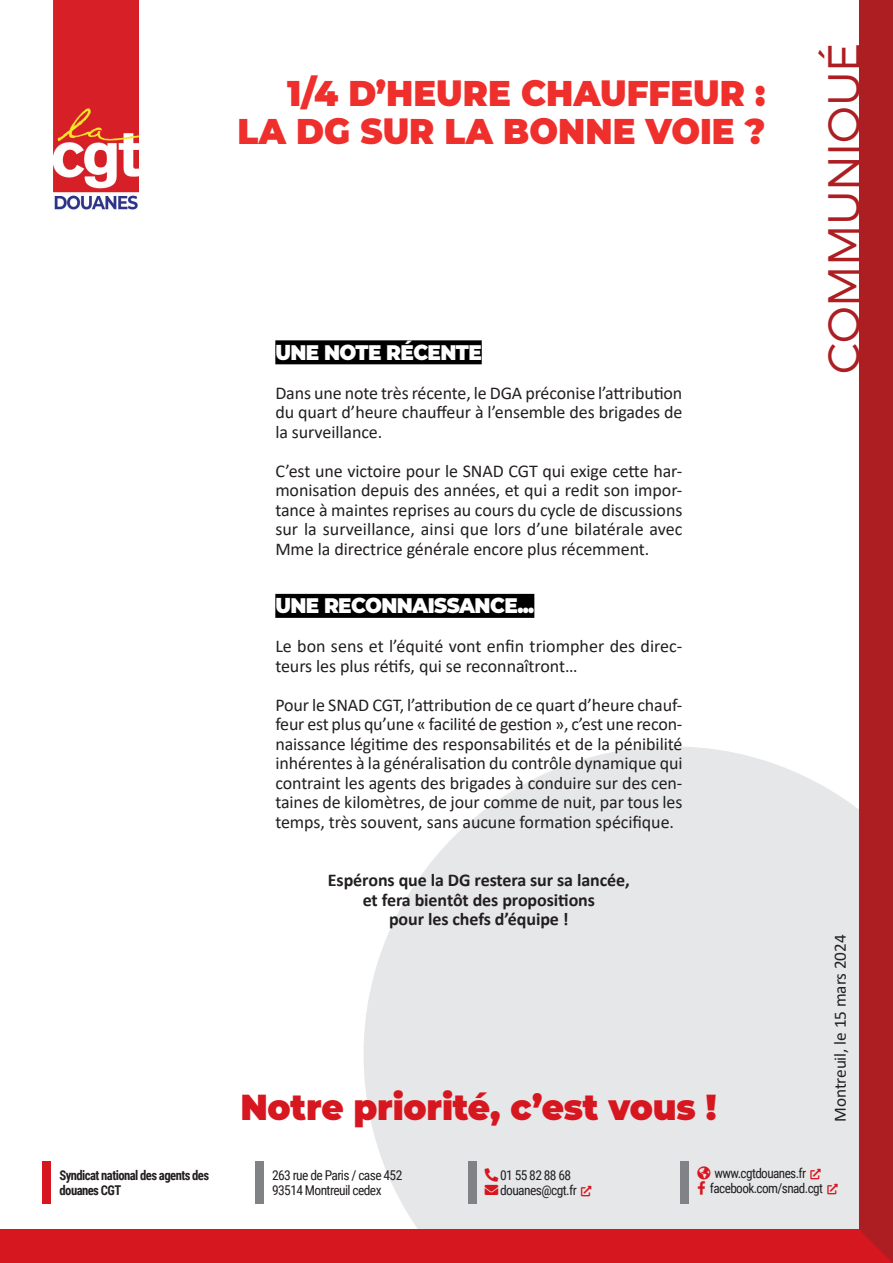
<style>
.page{position:relative;width:893px;height:1263px;background:#fff}
.page>*{position:absolute;margin:0;border:0;box-sizing:border-box;transform-origin:0 0}
.t1{font:300 45px "Montserrat";letter-spacing:-.01em;color:#ad1e22}
.t2{font:900 36px "Montserrat";color:#d7171f;scale:.95 1}
.t3{font:900 35.7px/38.5px "Montserrat";color:#ee2f2c;text-align:right;scale:.95 1}
.t4{font:900 21px "Montserrat";letter-spacing:-.03em;color:#fff;scale:.95 1}
.t5{font:18px/19.5px "Calibri";letter-spacing:-.005em;color:#231f20;text-align:justify}
.t6{font:700 18px/19.5px "Calibri";letter-spacing:-.005em;color:#231f20;text-align:center}
.t7{font:17.25px "Calibri";letter-spacing:-.005em;color:#231f20}
.t8{font:13.5px/15px "Roboto Condensed";letter-spacing:-.045em;color:#231f20}
.t9{font:700 13.5px/15px "Roboto Condensed";letter-spacing:-.045em;color:#231f20;scale:.94 1}
.s1{color:#d7171f}
</style>
<div class="page">
<svg style="left:364px;top:746px;width:495px;height:483px;background:#e8e9eb"></svg>
<div style="left:43px;top:1161px;width:8px;height:42px;background:#d7171f"></div>
<div style="left:255px;top:1161px;width:9px;height:42px;background:#808285"></div>
<div style="left:468px;top:1161px;width:8px;height:42px;background:#808285"></div>
<div style="left:680px;top:1161px;width:9px;height:42px;background:#808285"></div>
<div style="left:0;top:1229px;width:893px;height:34px;background:#d7171f"></div>
<div style="left:859px;top:0;width:34px;height:1263px;background:#ad1e22"></div>
<img style="left:53px;top:0;width:85px;height:210px">
<div style="left:275px;top:340px;width:207px;height:24px;background:#000"></div>
<div style="left:275px;top:594px;width:259px;height:24px;background:#000"></div>
<svg style="left:485px;top:1168px;width:13px;height:27px"></svg>
<svg style="left:581px;top:1186px;width:10px;height:10px"></svg>
<svg style="left:811px;top:1168px;width:10px;height:11px"></svg>
<svg style="left:697px;top:1166px;width:13px;height:28px"></svg>
<svg style="left:827px;top:1183px;width:11px;height:11px"></svg>
<h3 class="t3" style="left:238px;top:71px;width:557px">1/4 D’HEURE CHAUFFEUR :<br>LA DG SUR LA BONNE VOIE ?</h3>
<p class="t4" style="left:275px;top:337px;width:219px">UNE NOTE RÉCENTE</p>
<p class="t5" style="left:275px;top:383px;width:409px">Dans une note très récente, le DGA préconise l’attribution du quart d’heure chauffeur à l’ensemble des brigades de la surveillance.</p>
<p class="t5" style="left:275px;top:461px;width:409px">C’est une victoire pour le SNAD CGT qui exige cette har&shy;monisation depuis des années, et qui a redit son impor&shy;tance à maintes reprises au cours du cycle de discussions sur la surveillance, ainsi que lors d’une bilatérale avec Mme la directrice générale encore plus récemment.</p>
<p class="t4" style="left:275px;top:590px;width:274px">UNE RECONNAISSANCE...</p>
<p class="t5" style="left:275px;top:636px;width:409px">Le bon sens et l’équité vont enfin triompher des direc&shy;teurs les plus rétifs, qui se reconnaîtront…</p>
<p class="t5" style="left:275px;top:695px;width:409px">Pour le SNAD CGT, l’attribution de ce quart d’heure chauf&shy;feur est plus qu’une « facilité de gestion », c’est une recon&shy;naissance légitime des responsabilités et de la pénibilité inhérentes à la généralisation du contrôle dynamique qui contraint les agents des brigades à conduire sur des cen&shy;taines de kilomètres, de jour comme de nuit, par tous les temps, très souvent, sans aucune formation spécifique.</p>
<p class="t6" style="left:328px;top:870px;width:303px">Espérons que la DG restera sur sa lancée, et fera bientôt des propositions<br>pour les chefs d’équipe !</p>
<h2 class="t2" style="left:240px;top:1080px;width:503px">NOTRE PRIORITÉ, C’EST VOUS !</h2>
<h1 class="t1" style="left:816px;top:374px;width:332px;rotate:-90deg">communiqué</h1>
<p class="t7" style="left:828px;top:1122px;width:189px;rotate:-90deg">Montreuil, le 15 mars 2024</p>
<p class="t9" style="left:60px;top:1167px;width:161px">Syndicat national des agents des douanes CGT</p>
<p class="t8" style="left:272px;top:1167px;width:132px">263 rue de Paris / case 452<br>93514 Montreuil cedex</p>
<p class="t8" style="left:500px;top:1167px;width:93px;text-indent:-15px"><span class="s1">□■●▼</span> 01 55 82 88 68 douanes@cgt.fr <span class="s1">▼■●●■●▼</span></p>
<p class="t8" style="left:697px;top:1165px;width:125px"><span class="s1">●□▲</span> www.cgtdouanes.fr <span class="s1">▼■●●■●▼</span></p>
<p class="t8" style="left:697px;top:1180px;width:142px"><span class="s1">□□</span> facebook.com/snad.cgt <span class="s1">▼■●●■●▼</span></p>
</div>
